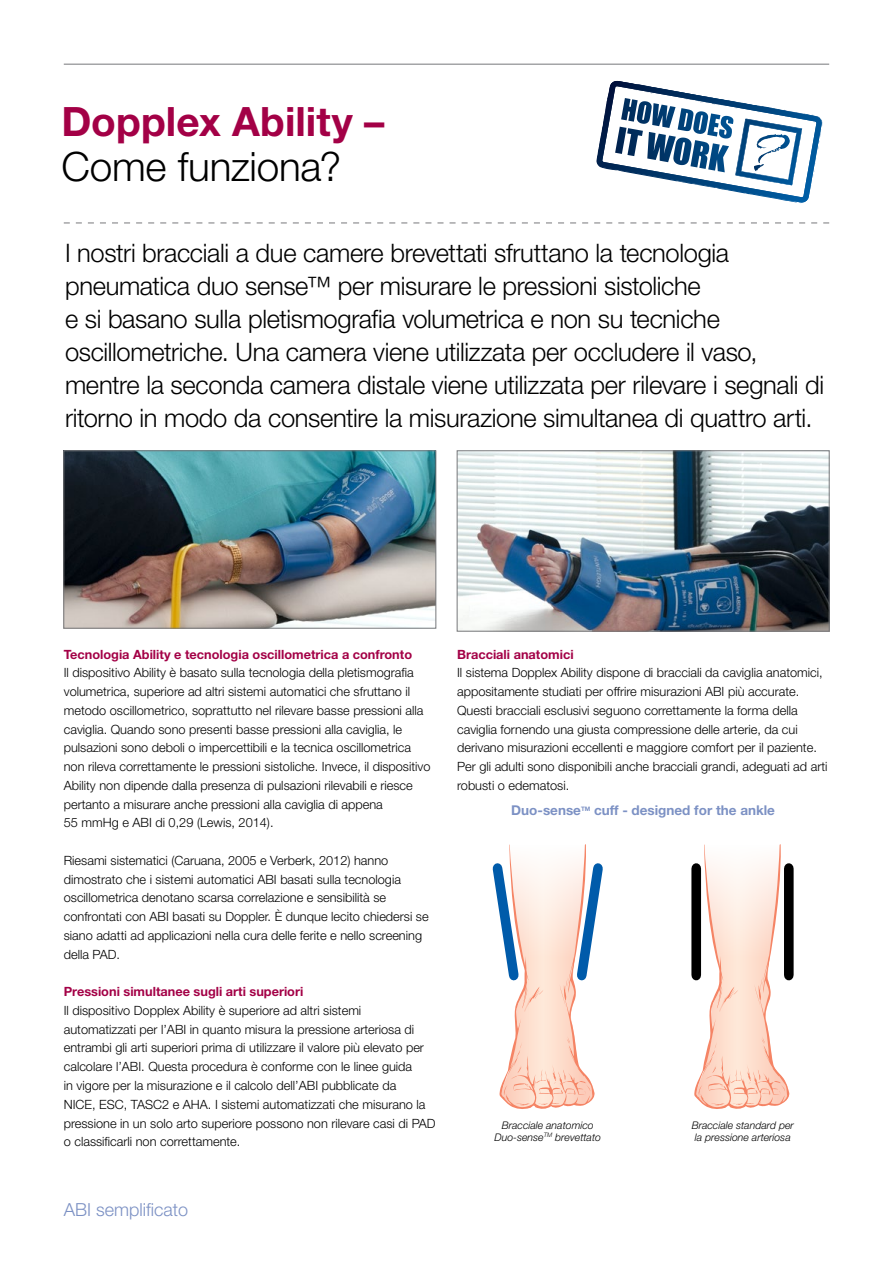
<style>
.page{position:relative;width:893px;height:1263px;background:#fff}
.page>*{position:absolute;margin:0;border:0;box-sizing:border-box;transform-origin:0 0}
.t1{font:700 40.5px "Helvetica Neue LT Pro";color:#a30046}
.t2{font:300 40.5px "Helvetica Neue LT Pro";letter-spacing:-.005em;color:#000}
.t3{font:300 25.5px/33px "Helvetica Neue LT Pro";letter-spacing:-.015em;color:#000}
.t4{font:300 18px "Helvetica Neue LT Pro";color:#7c91c4}
.t5{font:700 13.5px "Helvetica Neue LT Pro";color:#7c91c4}
.t6{font:300 12.75px/18.8px "Helvetica Neue LT Pro";color:#000}
.t7{font:700 12.75px "Helvetica Neue LT Pro";color:#a30046}
.t8{font:italic 300 10.5px/12px "Helvetica Neue LT Pro";color:#000;text-align:center}
</style>
<div class="page">
<img style="left:65px;top:452px;width:369px;height:175px">
<div style="left:63px;top:450px;width:373px;height:179px;border:1px solid #77787b"></div>
<img style="left:459px;top:452px;width:369px;height:177px">
<div style="left:457px;top:450px;width:373px;height:181px;border:1px solid #77787b"></div>
<svg style="left:492px;top:844px;width:111px;height:265px"></svg>
<svg style="left:694px;top:844px;width:95px;height:265px"></svg>
<div style="left:691px;top:869px;width:10px;height:106px;background:#000"></div>
<div style="left:784px;top:869px;width:10px;height:106px;background:#000"></div>
<hr style="left:64px;top:64px;width:765px;height:1px;background:#77787b">
<svg style="left:64px;top:223px;width:765px;height:1px"></svg>
<svg style="left:596px;top:81px;width:227px;height:123px"></svg>
<h1 class="t1" style="left:61px;top:96px;width:324px">Dopplex Ability –</h1>
<h1 class="t2" style="left:61px;top:142px;width:282px">Come funziona?</h1>
<p class="t3" style="left:65px;top:236px;width:761px">I nostri bracciali a due camere brevettati sfruttano la tecnologia pneumatica duo sense™ per misurare le pressioni sistoliche<br>e si basano sulla pletismografia volumetrica e non su tecniche oscillometriche. Una camera viene utilizzata per occludere il vaso, mentre la seconda camera distale viene utilizzata per rilevare i segnali di ritorno in modo da consentire la misurazione simultanea di quattro arti.</p>
<p class="t7" style="left:64px;top:646px;width:350px">Tecnologia Ability e tecnologia oscillometrica a confronto</p>
<p class="t6" style="left:64px;top:663px;width:368px">Il dispositivo Ability è basato sulla tecnologia della pletismografia volumetrica, superiore ad altri sistemi automatici che sfruttano il metodo oscillometrico, soprattutto nel rilevare basse pressioni alla caviglia. Quando sono presenti basse pressioni alla caviglia, le pulsazioni sono deboli o impercettibili e la tecnica oscillometrica non rileva correttamente le pressioni sistoliche. Invece, il dispositivo Ability non dipende dalla presenza di pulsazioni rilevabili e riesce pertanto a misurare anche pressioni alla caviglia di appena<br>55 mmHg e ABI di 0,29 (Lewis, 2014).</p>
<p class="t6" style="left:64px;top:851px;width:366px">Riesami sistematici (Caruana, 2005 e Verberk, 2012) hanno dimostrato che i sistemi automatici ABI basati sulla tecnologia oscillometrica denotano scarsa correlazione e sensibilità se confrontati con ABI basati su Doppler. È dunque lecito chiedersi se siano adatti ad applicazioni nella cura delle ferite e nello screening della PAD.</p>
<p class="t7" style="left:64px;top:984px;width:241px">Pressioni simultanee sugli arti superiori</p>
<p class="t6" style="left:64px;top:1001px;width:373px">Il dispositivo Dopplex Ability è superiore ad altri sistemi automatizzati per l’ABI in quanto misura la pressione arteriosa di entrambi gli arti superiori prima di utilizzare il valore più elevato per calcolare l’ABI. Questa procedura è conforme con le linee guida<br>in vigore per la misurazione e il calcolo dell’ABI pubblicate da<br>NICE, ESC, TASC2 e AHA. I sistemi automatizzati che misurano la pressione in un solo arto superiore possono non rilevare casi di PAD o classificarli non correttamente.</p>
<p class="t7" style="left:457px;top:646px;width:118px">Bracciali anatomici</p>
<p class="t6" style="left:457px;top:663px;width:372px">Il sistema Dopplex Ability dispone di bracciali da caviglia anatomici, appositamente studiati per offrire misurazioni ABI più accurate.<br>Questi bracciali esclusivi seguono correttamente la forma della caviglia fornendo una giusta compressione delle arterie, da cui derivano misurazioni eccellenti e maggiore comfort per il paziente.<br>Per gli adulti sono disponibili anche bracciali grandi, adeguati ad arti robusti o edematosi.</p>
<p class="t5" style="left:511px;top:801px;width:265px">Duo-sense<sup>TM</sup> cuff - designed for the ankle</p>
<p class="t8" style="left:494px;top:1119px;width:108px">Bracciale anatomico<br>Duo-sense<sup>TM</sup> brevettato</p>
<p class="t8" style="left:692px;top:1119px;width:104px;text-align:left">Bracciale standard per la pressione arteriosa</p>
<h3 class="t4" style="left:64px;top:1199px;width:126px">ABI semplificato</h3>
</div>
